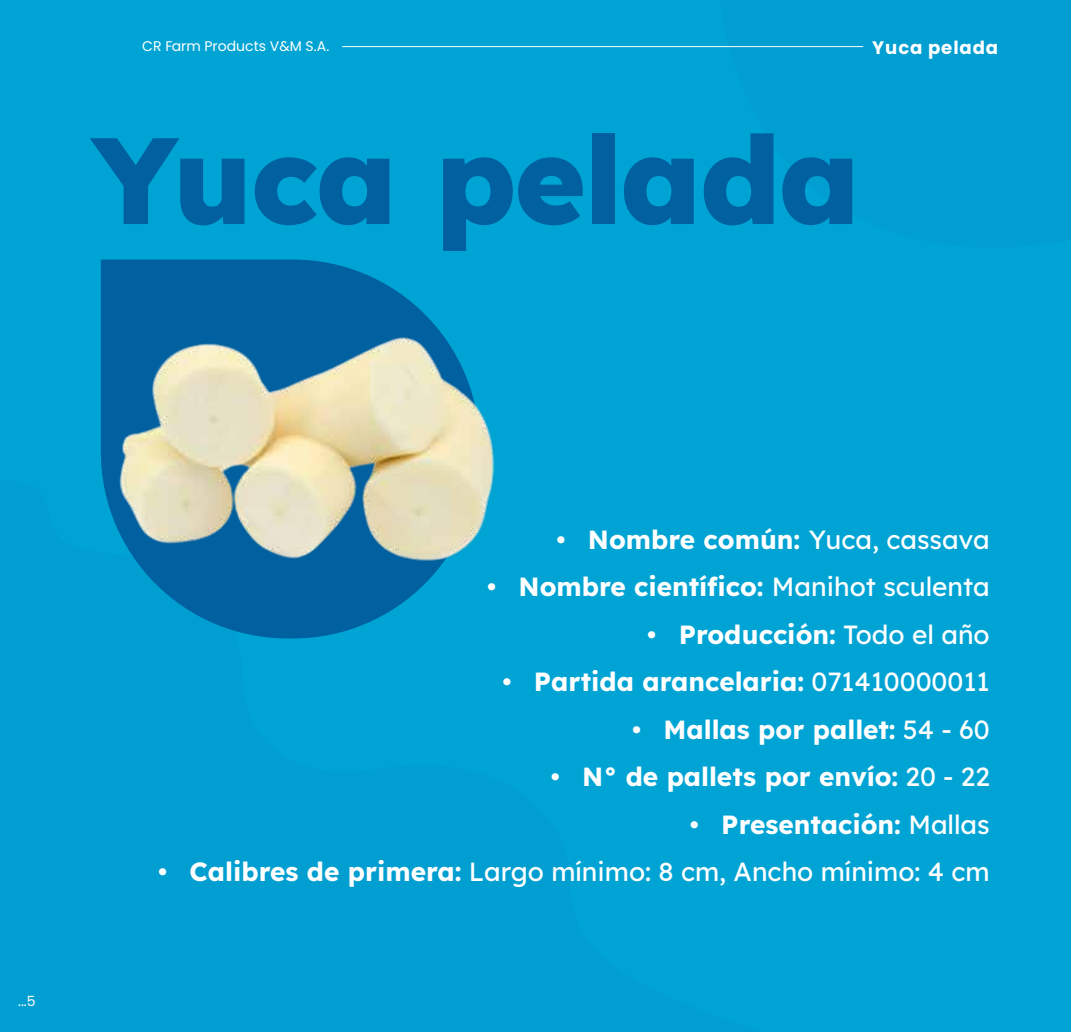
<style>
.page{position:relative;width:1071px;height:1032px;background:#fff}
.page>*{position:absolute;margin:0;border:0;box-sizing:border-box;transform-origin:0 0}
.t1{font:800 122.5px "Lexend";letter-spacing:-.02em;color:#0060a0}
.t2{font:700 26.25px "Lexend";color:#fff}
.t3{font:26.25px "Lexend";color:#fff}
.t4{font:700 18.03px "Poppins";letter-spacing:.05em;color:#fff}
.t5{font:14px "Poppins";color:#fff}
.s1{font-weight:400}
.s2{font-weight:700}
</style>
<div class="page">
<div style="left:0;top:0;width:1071px;height:1031px;background:#00a4d4"></div>
<hr style="left:342px;top:46px;width:521px;height:1px;background:#fff">
<svg style="left:101px;top:259px;width:289px;height:379px;fill:#0060a0"></svg>
<img style="left:100px;top:283px;width:395px;height:328px">
<p class="t5" style="left:142px;top:38px;width:189px">CR Farm Products V&amp;M S.A.</p>
<p class="t4" style="left:872px;top:38px;width:128px">Yuca pelada</p>
<h1 class="t1" style="left:92px;top:79px;width:771px">Yuca pelada</h1>
<p class="t5" style="left:18px;top:992px;width:19px">...5</p>
<p class="t2" style="left:556px;top:518px;width:435px">• Nombre común: <span class="s1">Yuca, cassava</span></p>
<p class="t2" style="left:487px;top:566px;width:504px">• Nombre científico: <span class="s1">Manihot sculenta</span></p>
<p class="t2" style="left:647px;top:613px;width:344px">• Producción: <span class="s1">Todo el año</span></p>
<p class="t2" style="left:502px;top:661px;width:489px">• Partida arancelaria: <span class="s1">071410000011</span></p>
<p class="t2" style="left:632px;top:708px;width:359px">• Mallas por pallet: <span class="s1">54 - 60</span></p>
<p class="t2" style="left:551px;top:756px;width:441px">• N° de pallets por envío: <span class="s1">20 - 22</span></p>
<p class="t2" style="left:690px;top:803px;width:301px">• Presentación: <span class="s1">Mallas</span></p>
<p class="t3" style="left:158px;top:852px;width:833px"><span class="s2">• Calibres de primera:</span> Largo mínimo: 8 cm, Ancho mínimo: 4 cm</p>
</div>
